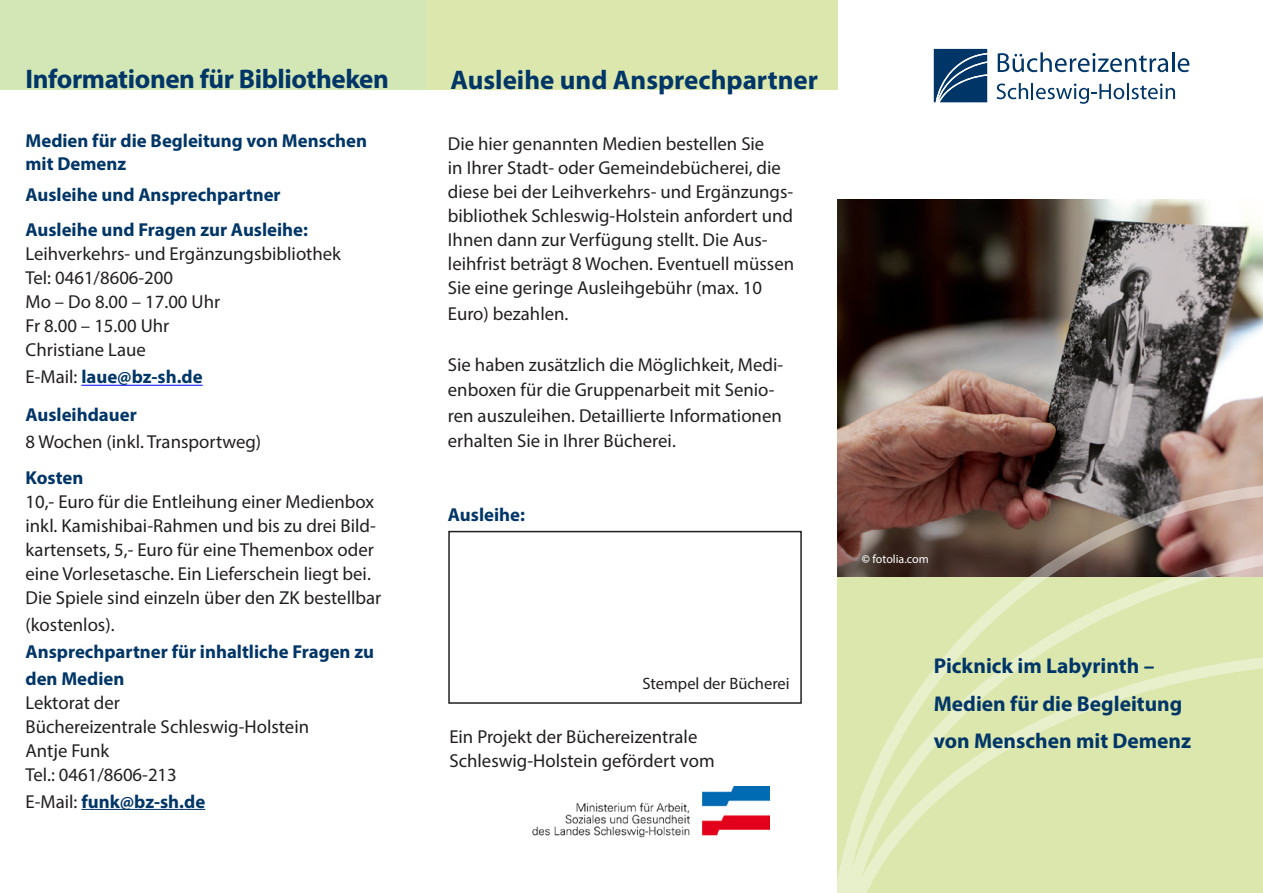
<style>
.page{position:relative;width:1263px;height:893px;background:#fff}
.page>*{position:absolute;margin:0;border:0;box-sizing:border-box;transform-origin:0 0}
.Headline{font:700 27px "Myriad Pro";letter-spacing:-.015em;color:#003667}
.Headline-2{font:700 21.45px "Myriad Pro";color:#003667}
.Fließtext{font:18.75px/24.2px "Myriad Pro";color:#231f20}
.Unterüberschrift{font:700 18.75px/22.5px "Myriad Pro";color:#003667}
.Fließtext-2{font:700 18.75px "Myriad Pro";color:#003667}
.Fließtext-3{font:16.5px "Myriad Pro";color:#231f20}
.Fließtext-4{font:12px "Myriad Pro";color:#fff}
.s1{font-weight:400;color:#231f20}
.s2{font-weight:700}
</style>
<div class="page">
<div style="left:400px;top:0;width:438px;height:89px;background:#dbe7ad"></div>
<img style="left:532px;top:786px;width:237px;height:52px">
<svg style="left:934px;top:49px;width:53px;height:53px;background:#1e4d78"></svg>
<svg style="left:998px;top:52px;width:170px;height:20px"></svg>
<hr style="left:1172px;top:52px;width:2px;height:20px;background:#003667">
<svg style="left:1178px;top:58px;width:11px;height:14px"></svg>
<svg style="left:996px;top:83px;width:179px;height:21px"></svg>
<img style="left:837px;top:200px;width:426px;height:284px">
<svg style="left:837px;top:484px;width:426px;height:409px;background:#c5c89b"></svg>
<div style="left:448px;top:531px;width:354px;height:173px;border:2px solid #231f20"></div>
<hr style="left:81px;top:385px;width:122px;height:1px;background:#00f">
<hr style="left:81px;top:809px;width:124px;height:1px;background:#003667">
<div style="left:0;top:0;width:425px;height:89px;background:#d3e6b5"></div>
<p class="Headline" style="left:26px;top:62px;width:365px">Informationen für Bibliotheken</p>
<p class="Unterüberschrift" style="left:26px;top:129px;width:343px">Medien für die Begleitung von Menschen mit Demenz</p>
<p class="Unterüberschrift" style="left:26px;top:183px;width:257px">Ausleihe und Ansprechpartner</p>
<p class="Unterüberschrift" style="left:26px;top:218px;width:284px">Ausleihe und Fragen zur Ausleihe:</p>
<p class="Fließtext" style="left:26px;top:242px;width:317px">Leihverkehrs- und Ergänzungsbibliothek</p>
<p class="Fließtext" style="left:26px;top:266px;width:149px">Tel: 0461/8606-200</p>
<p class="Fließtext" style="left:26px;top:290px;width:196px">Mo – Do 8.00 – 17.00 Uhr</p>
<p class="Fließtext" style="left:26px;top:314px;width:145px">Fr 8.00 – 15.00 Uhr</p>
<p class="Fließtext" style="left:26px;top:338px;width:122px">Christiane Laue</p>
<p class="Fließtext-2" style="left:26px;top:365px;width:179px"><span class="s1">E-Mail:</span> laue@bz-sh.de</p>
<p class="Unterüberschrift" style="left:26px;top:403px;width:113px">Ausleihdauer</p>
<p class="Fließtext" style="left:26px;top:429px;width:237px">8 Wochen (inkl. Transportweg)</p>
<p class="Unterüberschrift" style="left:26px;top:465px;width:59px">Kosten</p>
<p class="Fließtext" style="left:26px;top:489px;width:357px">10,- Euro für die Entleihung einer Medienbox inkl. Kamishibai-Rahmen und bis zu drei Bild&shy;kartensets, 5,- Euro für eine Themenbox oder eine Vorlesetasche. Ein Lieferschein liegt bei.<br>Die Spiele sind einzeln über den ZK bestellbar</p>
<p class="Fließtext" style="left:26px;top:612px;width:91px">(kostenlos).</p>
<p class="Unterüberschrift" style="left:26px;top:637px;width:350px;line-height:27px">Ansprechpartner für inhaltliche Fragen zu den Medien</p>
<p class="Fließtext" style="left:26px;top:690px;width:96px">Lektorat der</p>
<p class="Fließtext" style="left:26px;top:714px;width:285px">Büchereizentrale Schleswig-Holstein</p>
<p class="Fließtext" style="left:26px;top:738px;width:85px">Antje Funk</p>
<p class="Fließtext" style="left:26px;top:762px;width:153px">Tel.: 0461/8606-213</p>
<p class="Fließtext-2" style="left:26px;top:789px;width:181px"><span class="s1">E-Mail:</span> funk@bz-sh.de</p>
<p class="Headline" style="left:450px;top:62px;width:369px">Ausleihe und Ansprechpartner</p>
<p class="Fließtext" style="left:448px;top:131px;width:348px">Die hier genannten Medien bestellen Sie<br>in Ihrer Stadt- oder Gemeindebücherei, die diese bei der Leihverkehrs- und Ergänzungs&shy;bibliothek Schleswig-Holstein anfordert und Ihnen dann zur Verfügung stellt. Die Aus&shy;leihfrist beträgt 8 Wochen. Eventuell müssen Sie eine geringe Ausleihgebühr (max. 10<br>Euro) bezahlen.</p>
<p class="Fließtext" style="left:448px;top:351px;width:337px;line-height:25.5px">Sie haben zusätzlich die Möglichkeit, Medi&shy;enboxen für die Gruppenarbeit mit Senio&shy;ren auszuleihen. Detaillierte Informationen erhalten Sie in Ihrer Bücherei.</p>
<p class="Unterüberschrift" style="left:448px;top:502px;width:79px">Ausleihe:</p>
<p class="Fließtext-3" style="left:642px;top:673px;width:149px">Stempel der Bücherei</p>
<p class="Fließtext" style="left:449px;top:724px;width:250px">Ein Projekt der Büchereizentrale</p>
<p class="Fließtext" style="left:449px;top:748px;width:267px">Schleswig-Holstein gefördert vom</p>
<p class="Fließtext-4" style="left:862px;top:551px;width:68px"><span class="s2">©</span> fotolia.com</p>
<p class="Headline-2" style="left:934px;top:652px;width:222px">Picknick im Labyrinth –</p>
<p class="Headline-2" style="left:934px;top:689px;width:250px">Medien für die Begleitung</p>
<p class="Headline-2" style="left:934px;top:727px;width:259px">von Menschen mit Demenz</p>
</div>
